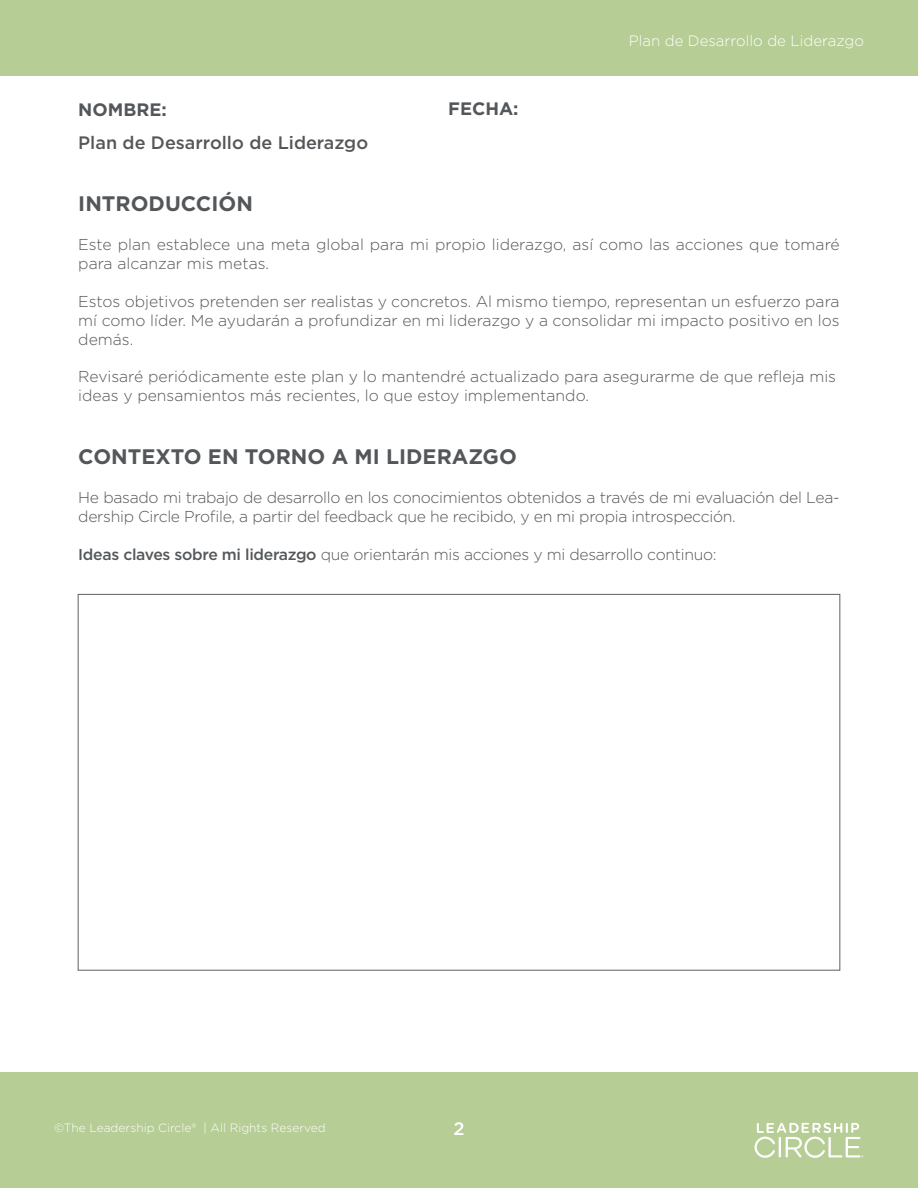
<style>
.page{position:relative;width:918px;height:1188px;background:#fff}
.page>*{position:absolute;margin:0;border:0;box-sizing:border-box;transform-origin:0 0}
.t1{font:700 21px "Gotham";color:#54575a}
.t2{font:500 18px "Gotham";color:#54575a}
.t3{font:700 18px "Gotham";color:#54575a}
.t4{font:500 18px "Gotham";color:#fff}
.t5{font:300 15.75px/18.9px "Gotham";letter-spacing:-.01em;color:#54575a}
.t6{font:300 15px "Gotham";color:#fff}
.t7{font:300 12px "Gotham";color:#fff}
.s1{font-weight:500}
</style>
<div class="page">
<div style="left:0;top:0;width:918px;height:76px;background:#b6cd95"></div>
<div style="left:0;top:1073px;width:918px;height:115px;background:#b6cd95"></div>
<svg style="left:755px;top:1123px;width:108px;height:35px"></svg>
<p class="t6" style="left:629px;top:31px;width:237px">Plan de Desarrollo de Liderazgo</p>
<p class="t3" style="left:448px;top:97px;width:72px">FECHA:</p>
<p class="t3" style="left:78px;top:98px;width:90px">NOMBRE:</p>
<p class="t2" style="left:78px;top:131px;width:291px">Plan de Desarrollo de Liderazgo</p>
<h1 class="t1" style="left:78px;top:190px;width:176px">INTRODUCCIÓN</h1>
<p class="t5" style="left:78px;top:235px;width:763px">Este plan establece una meta global para mi propio liderazgo, así como las acciones que tomaré para alcanzar mis metas.</p>
<p class="t5" style="left:78px;top:291px;width:763px;text-align:justify">Estos objetivos pretenden ser realistas y concretos. Al mismo tiempo, representan un esfuerzo para mí como líder. Me ayudarán a profundizar en mi liderazgo y a consolidar mi impacto positivo en los demás.</p>
<p class="t5" style="left:78px;top:367px;width:759px">Revisaré periódicamente este plan y lo mantendré actualizado para asegurarme de que refleja mis ideas y pensamientos más recientes, lo que estoy implementando.</p>
<h1 class="t1" style="left:78px;top:443px;width:440px">CONTEXTO EN TORNO A MI LIDERAZGO</h1>
<p class="t5" style="left:78px;top:488px;width:763px">He basado mi trabajo de desarrollo en los conocimientos obtenidos a través de mi evaluación del Lea&shy;dership Circle Profile, a partir del feedback que he recibido, y en mi propia introspección.</p>
<p class="t5" style="left:78px;top:544px;width:640px"><span class="s1">Ideas claves sobre mi liderazgo</span> que orientarán mis acciones y mi desarrollo continuo:</p>
<p class="t7" style="left:54px;top:1120px;width:273px">©The Leadership Circle® | All Rights Reserved</p>
<p class="t4" style="left:453px;top:1116px;width:13px">2</p>
</div>
